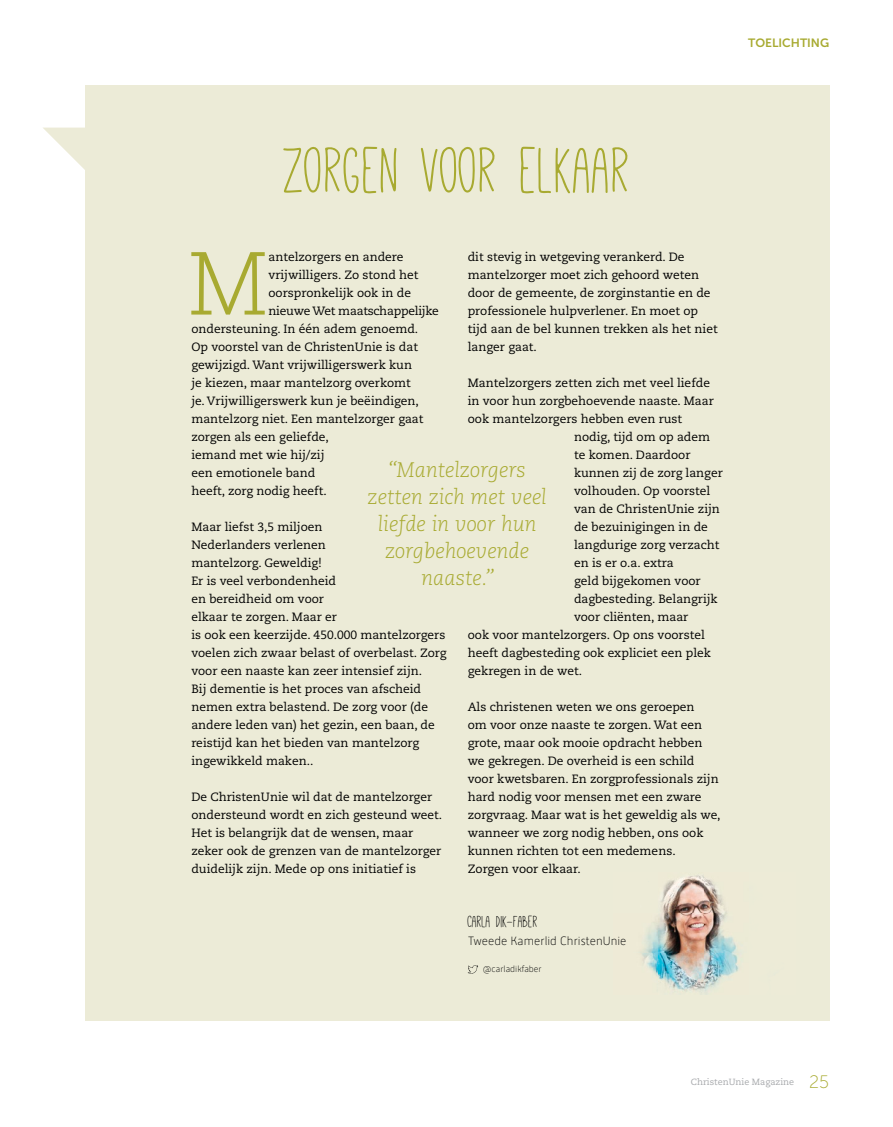
<style>
.page{position:relative;width:893px;height:1127px;background:#fff}
.page>*{position:absolute;margin:0;border:0;box-sizing:border-box;transform-origin:0 0}
.t1{font:300 89.1px "Caecilia LT Std";color:#a8aa31}
.t2{font:72px "Mathlete Skinny";color:#a8aa31}
.t3{font:italic 300 21px/27px "Caecilia LT Std";color:#a8aa31;text-align:center}
.t4{font:18px "Mathlete Skinny";color:#000}
.t5{font:12px/18px "Caecilia LT Std";color:#000}
.t6{font:100 12px "Alwyn New Rounded";color:#000}
.t7{font:12px "Caecilia LT Std";letter-spacing:-.02em;color:#000}
.t8{font:12px "Museo Sans 700";color:#a8aa31}
.t9{font:9px "Caecilia LT Std";color:#a7a9ac}
.t10{font:100 9px "Alwyn New Rounded";color:#000}
.s1{font-family:"Museo Sans 100";font-size:18px;color:#a8aa31}
</style>
<div class="page">
<div style="left:85px;top:85px;width:744px;height:935px;background:#ecebd7"></div>
<img style="left:641px;top:875px;width:98px;height:118px">
<svg style="left:468px;top:965px;width:10px;height:9px"></svg>
<svg style="left:43px;top:128px;width:42px;height:42px"></svg>
<p class="t8" style="left:748px;top:36px;width:82px">TOELICHTING</p>
<h2 class="t2" style="left:283px;top:136px;width:349px">ZORGEN VOOR ELKAAR</h2>
<p class="t5" style="left:468px;top:248px;width:251px">dit stevig in wetgeving verankerd. De mantelzorger moet zich gehoord weten door de gemeente, de zorginstantie en de professionele hulpverlener. En moet op tijd aan de bel kunnen trekken als het niet langer gaat.</p>
<p class="t5" style="left:468px;top:374px;width:244px">Mantelzorgers zetten zich met veel liefde</p>
<p class="t5" style="left:468px;top:392px;width:248px">in voor hun zorgbehoevende naaste. Maar</p>
<p class="t5" style="left:468px;top:410px;width:216px">ook mantelzorgers hebben even rust</p>
<p class="t5" style="left:574px;top:428px;width:138px">nodig, tijd om op adem</p>
<p class="t5" style="left:574px;top:446px;width:118px">te komen. Daardoor</p>
<p class="t5" style="left:574px;top:464px;width:150px">kunnen zij de zorg langer</p>
<p class="t5" style="left:574px;top:482px;width:138px">volhouden. Op voorstel</p>
<p class="t5" style="left:574px;top:500px;width:147px">van de ChristenUnie zijn</p>
<p class="t5" style="left:574px;top:518px;width:135px">de bezuinigingen in de</p>
<p class="t5" style="left:574px;top:536px;width:147px">langdurige zorg verzacht</p>
<p class="t5" style="left:574px;top:554px;width:101px">en is er o.a. extra</p>
<p class="t5" style="left:574px;top:572px;width:128px">geld bijgekomen voor</p>
<p class="t5" style="left:574px;top:590px;width:145px">dagbesteding. Belangrijk</p>
<p class="t5" style="left:574px;top:608px;width:116px">voor cliënten, maar</p>
<p class="t5" style="left:468px;top:626px;width:239px">ook voor mantelzorgers. Op ons voorstel</p>
<p class="t5" style="left:468px;top:644px;width:245px">heeft dagbesteding ook expliciet een plek</p>
<p class="t5" style="left:468px;top:662px;width:116px">gekregen in de wet.</p>
<p class="t5" style="left:468px;top:698px;width:254px">Als christenen weten we ons geroepen<br>om voor onze naaste te zorgen. Wat een grote, maar ook mooie opdracht hebben we gekregen. De overheid is een schild voor kwetsbaren. En zorgprofessionals zijn hard nodig voor mensen met een zware zorgvraag. Maar wat is het geweldig als we, wanneer we zorg nodig hebben, ons ook kunnen richten tot een medemens.<br>Zorgen voor elkaar.</p>
<h3 class="t4" style="left:468px;top:912px;width:72px">CARLA DIK-FABER</h3>
<p class="t6" style="left:468px;top:934px;width:160px">Tweede Kamerlid ChristenUnie</p>
<p class="t10" style="left:483px;top:964px;width:61px">@carladikfaber</p>
<h1 class="t1" style="left:188px;top:234px;width:82px">M</h1>
<p class="t5" style="left:268px;top:248px;width:137px">antelzorgers en andere</p>
<p class="t5" style="left:268px;top:266px;width:152px">vrijwilligers. Zo stond het</p>
<p class="t5" style="left:268px;top:284px;width:144px">oorspronkelijk ook in de</p>
<p class="t7" style="left:268px;top:303px;width:172px">nieuwe Wet maatschappelijke</p>
<p class="t5" style="left:191px;top:320px;width:228px">ondersteuning. In één adem genoemd.</p>
<p class="t5" style="left:191px;top:338px;width:228px">Op voorstel van de ChristenUnie is dat</p>
<p class="t5" style="left:191px;top:356px;width:222px">gewijzigd. Want vrijwilligerswerk kun</p>
<p class="t5" style="left:191px;top:374px;width:221px">je kiezen, maar mantelzorg overkomt</p>
<p class="t5" style="left:191px;top:392px;width:229px">je. Vrijwilligerswerk kun je beëindigen,</p>
<p class="t5" style="left:191px;top:410px;width:234px">mantelzorg niet. Een mantelzorger gaat</p>
<p class="t5" style="left:191px;top:428px;width:139px">zorgen als een geliefde,</p>
<p class="t5" style="left:191px;top:446px;width:135px">iemand met wie hij/zij</p>
<p class="t5" style="left:191px;top:464px;width:126px">een emotionele band</p>
<p class="t5" style="left:191px;top:482px;width:137px">heeft, zorg nodig heeft.</p>
<p class="t5" style="left:191px;top:518px;width:257px">Maar liefst 3,5 miljoen<br>Nederlanders verlenen<br>mantelzorg. Geweldig!<br>Er is veel verbondenheid<br>en bereidheid om voor<br>elkaar te zorgen. Maar er<br>is ook een keerzijde. 450.000 mantelzorgers voelen zich zwaar belast of overbelast. Zorg voor een naaste kan zeer intensief zijn.<br>Bij dementie is het proces van afscheid nemen extra belastend. De zorg voor (de andere leden van) het gezin, een baan, de reistijd kan het bieden van mantelzorg ingewikkeld maken..</p>
<p class="t5" style="left:191px;top:788px;width:252px">De ChristenUnie wil dat de mantelzorger ondersteund wordt en zich gesteund weet.<br>Het is belangrijk dat de wensen, maar zeker ook de grenzen van de mantelzorger duidelijk zijn. Mede op ons initiatief is</p>
<h3 class="t3" style="left:367px;top:456px;width:181px">“Mantelzorgers zetten zich met veel liefde in voor hun zorgbehoevende naaste.”</h3>
<p class="t9" style="left:691px;top:1077px;width:140px">ChristenUnie Magazine <span class="s1">25</span></p>
</div>
